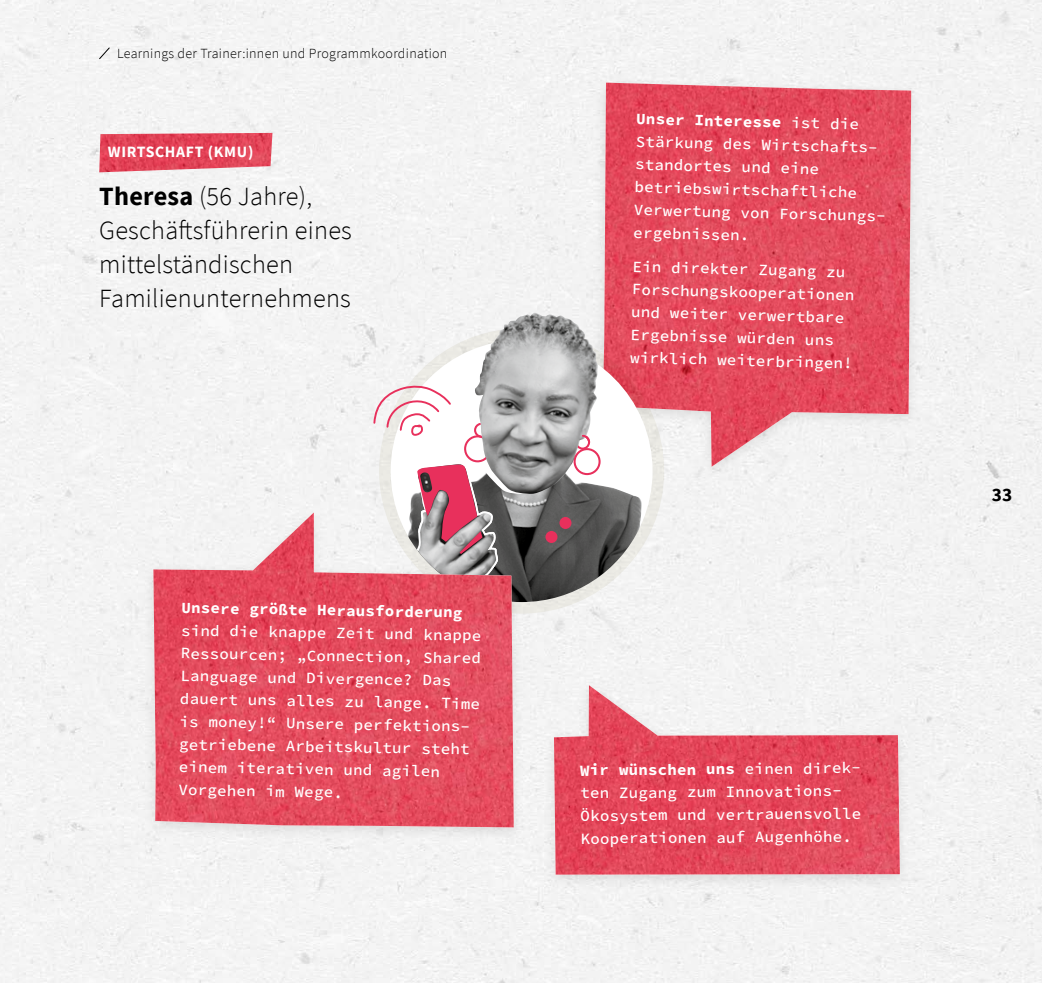
<style>
.page{position:relative;width:1042px;height:983px;background:#fff}
.page>*{position:absolute;margin:0;border:0;box-sizing:border-box;transform-origin:0 0}
.t1{font:300 26.25px/34.1px "Source Sans Pro";letter-spacing:.01em;color:#000}
.t2{font:700 19.25px "Source Sans Pro";color:#000}
.t3{font:15.75px/22.8px "Source Code Variable";color:#fff}
.t4{font:700 15.75px "Source Sans Pro";letter-spacing:.04em;color:#fff}
.t5{font:300 14px "Source Sans Pro";letter-spacing:.02em;color:#000}
.s1{font-weight:700}
</style>
<div class="page">
<div style="left:0;top:0;width:1042px;height:982px;background:#f3f3f3"></div>
<svg style="left:99px;top:47px;width:11px;height:13px"></svg>
<img style="left:99px;top:133px;width:173px;height:39px">
<div style="left:590px;top:74px;width:333px;height:407px;background:#f1f1f1"></div>
<img style="left:603px;top:83px;width:308px;height:383px">
<div style="left:541px;top:678px;width:371px;height:212px;background:#000;opacity:.1"></div>
<img style="left:554px;top:685px;width:346px;height:189px">
<div style="left:391px;top:340px;width:261px;height:262px;background:#fff;border-radius:50%"></div>
<img style="left:591px;top:467px;width:51px;height:135px">
<img style="left:474px;top:313px;width:124px;height:181px">
<div style="left:573px;top:447px;width:28px;height:28px;border:2px solid #e8305c;border-radius:50%"></div>
<svg style="left:372px;top:383px;width:219px;height:219px"></svg>
<div style="left:141px;top:506px;width:385px;height:337px;background:#000;opacity:.1"></div>
<img style="left:153px;top:512px;width:361px;height:315px">
<p class="t5" style="left:117px;top:45px;width:332px">Learnings der Trainer:innen und Programmkoordination</p>
<p class="t4" style="left:108px;top:141px;width:147px">WIRTSCHAFT (KMU)</p>
<h1 class="t1" style="left:99px;top:179px;width:254px"><span class="s1">Theresa</span> (56 Jahre),<br>Geschäftsführerin -eines mittelständischen<br>Familienunternehmens</h1>
<p class="t3" style="left:182px;top:596px;width:302px;rotate:1deg">Unsere größte Herausforderung sind die knappe Zeit und knappe<br>Ressourcen; „Connection, Shared<br>Language und Divergence? Das dauert uns alles zu lange. Time is money!“ Unsere perfektions&shy;getriebene Arbeitskultur steht einem iterativen und agilen<br>Vorgehen im Wege.</p>
<p class="t3" style="left:637px;top:107px;width:252px;rotate:2deg">Unser Interesse ist die<br>Stärkung des Wirtschafts&shy;standortes und eine betriebswirtschaftliche<br>Verwertung von Forschungs&shy;ergebnissen.</p>
<p class="t3" style="left:633px;top:254px;width:225px;rotate:2deg">Ein direkter Zugang zu<br>Forschungskooperationen und weiter verwertbare<br>Ergebnisse würden uns wirklich weiterbringen!</p>
<p class="t3" style="left:580px;top:758px;width:283px">Wir wünschen uns einen direk&shy;ten Zugang zum Innovations-<br>Ökosystem und vertrauensvolle<br>Kooperationen auf Augenhöhe.</p>
<p class="t2" style="left:992px;top:481px;width:22px">33</p>
</div>
